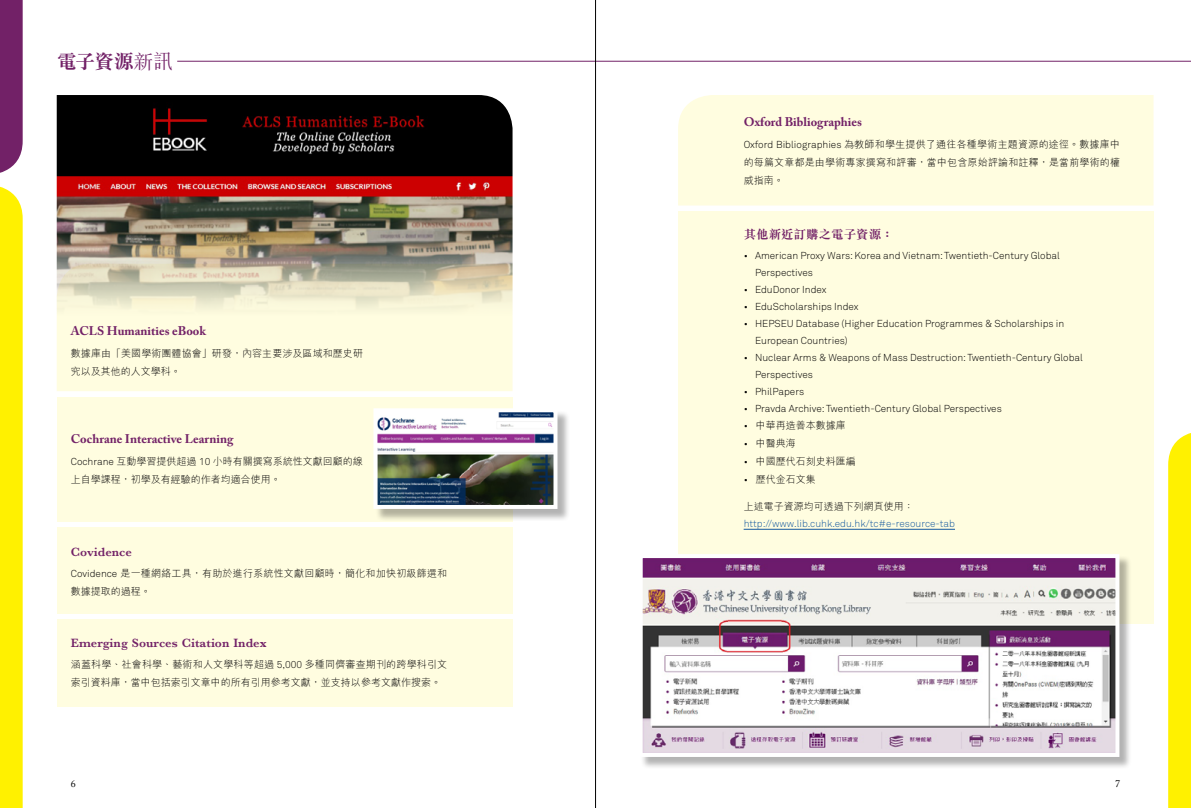
<style>
.page{position:relative;width:1191px;height:808px;background:#fff}
.page>*{position:absolute;margin:0;border:0;box-sizing:border-box;transform-origin:0 0}
.t1{font:700 20px "M Sung HK";color:#722167}
.t2{font:700 12.5px "Adobe Caslon Pro";color:#722167}
.t3{font:700 12.5px "M Sung HK";color:#722167}
.t4{font:300 10px/17px "Akkurat";color:#000}
.t5{font:300 10px/18px "M Hei HK";color:#000}
.t6{font:300 10px/18px "M Hei HK";letter-spacing:.025em;color:#000}
.t7{font:300 10px "Akkurat";color:#15599f}
.t8{font:10px "Adobe Caslon Pro";color:#000}
.s1{font-weight:300}
.s2{font-family:"Akkurat"}
</style>
<div class="page">
<div style="left:678px;top:211px;width:475px;height:413px;background:#fffde0"></div>
<hr style="left:743px;top:529px;width:212px;height:1px;background:#15599f">
<hr style="left:177px;top:61px;width:1014px;height:1px;background:#722167">
<div style="left:57px;top:341px;width:455px;height:50px;background:#fffde0"></div>
<img style="left:57px;top:95px;width:455px;height:246px">
<div style="left:57px;top:527px;width:455px;height:87px;background:#fffde0"></div>
<div style="left:57px;top:619px;width:455px;height:88px;background:#fffde0"></div>
<div style="left:57px;top:397px;width:455px;height:125px;background:#fffde0"></div>
<div style="left:375px;top:409px;width:195px;height:112px;background:#000;opacity:.3"></div>
<img style="left:378px;top:413px;width:174px;height:91px">
<div style="left:373px;top:408px;width:184px;height:101px;border:4px solid #fff"></div>
<div style="left:678px;top:95px;width:475px;height:111px;background:#fffde0"></div>
<div style="left:640px;top:555px;width:491px;height:215px;background:#000;opacity:.3"></div>
<img style="left:643px;top:559px;width:471px;height:193px">
<div style="left:638px;top:554px;width:481px;height:203px;border:4px solid #fff"></div>
<svg style="left:0;top:0;width:23px;height:173px;background:#7a2e70"></svg>
<div style="left:0;top:186px;width:23px;height:622px;background:#fff100"></div>
<div style="left:1168px;top:433px;width:23px;height:375px;background:#fff100"></div>
<hr style="left:595px;top:0;width:1px;height:808px;background:#000">
<h1 class="t1" style="left:57px;top:51px;width:118px">電子資源<span class="s1">新訊</span></h1>
<p class="t2" style="left:71px;top:323px;width:137px">ACLS Humanities eBook</p>
<p class="t5" style="left:71px;top:344px;width:294px">數據庫由「美國學術團體協會」研發，內容主要涉及區域和歷史研究以及其他的人文學科。</p>
<p class="t2" style="left:71px;top:431px;width:164px">Cochrane Interactive Learning</p>
<p class="t5" style="left:71px;top:452px;width:293px"><span class="s2">Cochrane</span> 互動學習提供超過 <span class="s2">10</span> 小時有關撰寫系統性文獻回顧的線上自學課程，初學及有經驗的作者均適合使用。</p>
<p class="t3" style="left:71px;top:545px;width:62px">Covidence</p>
<p class="t6" style="left:71px;top:564px;width:378px"><span class="s2">Covidence</span> 是一種網絡工具，有助於進行系統性文獻回顧時，簡化和加快初級篩選和數據提取的過程。</p>
<p class="t3" style="left:71px;top:636px;width:197px">Emerging Sources Citation Index</p>
<p class="t5" style="left:71px;top:655px;width:378px">涵蓋科學、社會科學、藝術和人文學科等超過 <span class="s2">5,000</span> 多種同儕審查期刊的跨學科引文索引資料庫，當中包括索引文章中的所有引用參考文獻，並支持以參考文獻作搜索。</p>
<p class="t2" style="left:743px;top:115px;width:120px">Oxford Bibliographies</p>
<p class="t5" style="left:743px;top:136px;width:378px;text-align:justify"><span class="s2">Oxford Bibliographies</span> 為教師和學生提供了通往各種學術主題資源的途徑。數據庫中的每篇文章都是由學術專家撰寫和評審，當中包含原始評論和註釋，是當前學術的權威指南。</p>
<p class="t3" style="left:743px;top:228px;width:151px">其他新近訂購之電子資源：</p>
<p class="t4" style="left:755px;top:247px;width:306px;text-indent:-11px">• American Proxy Wars: Korea and Vietnam: Twentieth-Century Global<br>Perspectives</p>
<p class="t4" style="left:743px;top:281px;width:84px">• EduDonor Index</p>
<p class="t4" style="left:743px;top:298px;width:116px">• EduScholarships Index</p>
<p class="t4" style="left:755px;top:315px;width:311px;text-indent:-11px">• HEPSEU Database (Higher Education Programmes &amp; Scholarships in<br>European Countries)</p>
<p class="t4" style="left:755px;top:349px;width:329px;text-indent:-11px">• Nuclear Arms &amp; Weapons of Mass Destruction: Twentieth-Century Global<br>Perspectives</p>
<p class="t4" style="left:743px;top:383px;width:62px">• PhilPapers</p>
<p class="t4" style="left:743px;top:400px;width:260px">• Pravda Archive: Twentieth-Century Global Perspectives</p>
<p class="t5" style="left:743px;top:416px;width:103px"><span class="s2">•</span> 中華再造善本數據庫</p>
<p class="t5" style="left:743px;top:434px;width:53px"><span class="s2">•</span> 中醫典海</p>
<p class="t5" style="left:743px;top:452px;width:113px"><span class="s2">•</span> 中國歷代石刻史料匯編</p>
<p class="t5" style="left:743px;top:470px;width:73px"><span class="s2">•</span> 歷代金石文集</p>
<p class="t5" style="left:743px;top:497px;width:171px">上述電子資源均可透過下列網頁使用：</p>
<p class="t7" style="left:743px;top:518px;width:213px">http://www.lib.cuhk.edu.hk/tc#e-resource-tab</p>
<p class="t8" style="left:71px;top:778px;width:6px">6</p>
<p class="t8" style="left:1115px;top:778px;width:6px">7</p>
</div>
